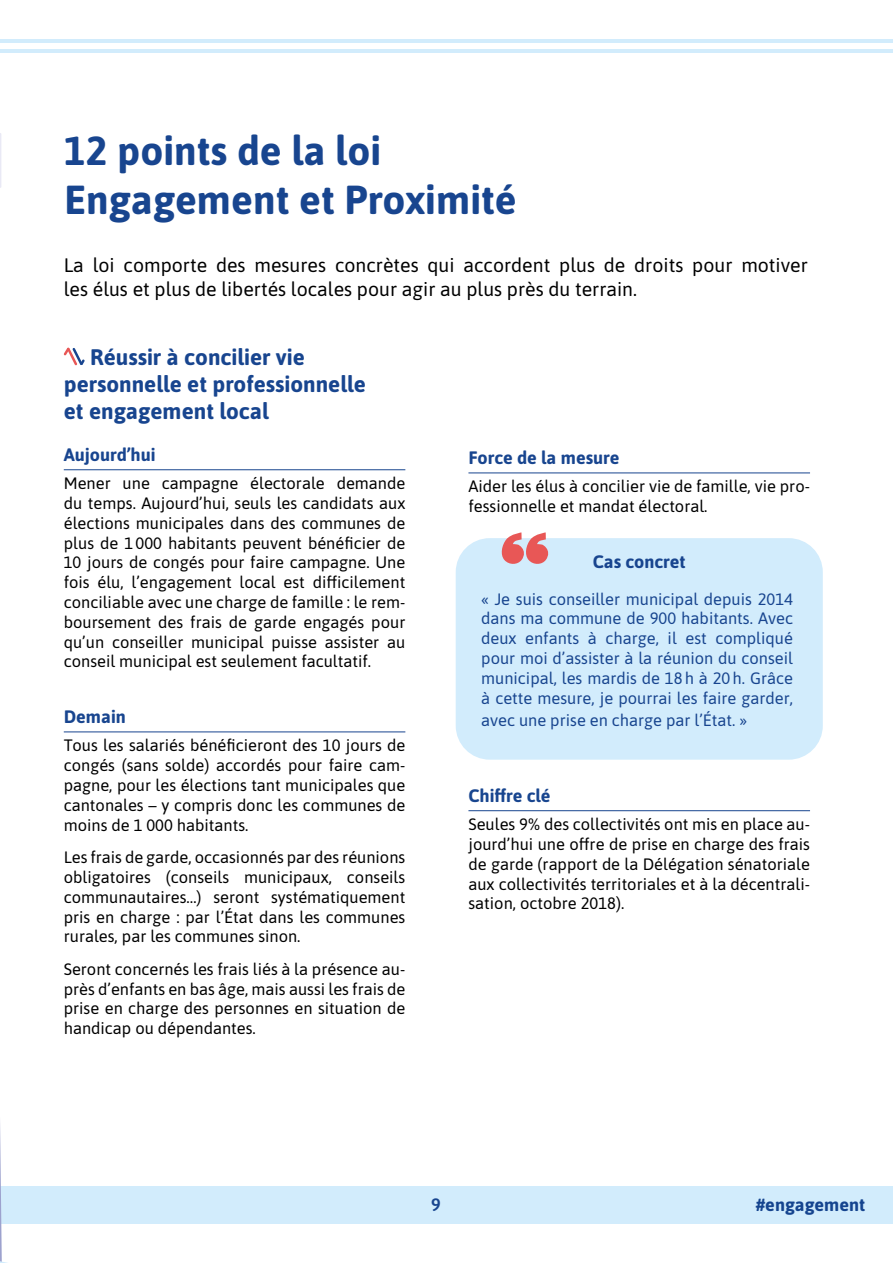
<style>
.page{position:relative;width:893px;height:1263px;background:#fff}
.page>*{position:absolute;margin:0;border:0;box-sizing:border-box;transform-origin:0 0}
.t1{font:700 40.5px/48.6px "Asap";color:#18458f}
.t2{font:700 22.5px/27px "Asap";color:#18458f}
.t3{font:19.5px/23.4px "Asap";color:#000}
.t4{font:700 18px "Asap";color:#18458f}
.t5{font:700 18px "Asap";color:#15448f}
.t6{font:500 18px "Asap";color:#18458f}
.t7{font:16.5px/19.8px "Asap";color:#000;text-align:justify}
.t8{font:16.5px/19.8px "Asap";color:#18458f;text-align:justify}
</style>
<div class="page">
<div style="left:0;top:1186px;width:893px;height:38px;background:#d2ecfc"></div>
<hr style="left:0;top:39px;width:893px;height:4px;background:#d2ecfc">
<hr style="left:0;top:49px;width:893px;height:4px;background:#d2ecfc">
<hr style="left:64px;top:469px;width:341px;height:1px;background:#18458f">
<hr style="left:64px;top:731px;width:341px;height:1px;background:#18458f">
<svg style="left:63px;top:347px;width:22px;height:19px"></svg>
<hr style="left:468px;top:472px;width:342px;height:1px;background:#18458f">
<div style="left:456px;top:538px;width:367px;height:222px;background:#d2ecfc;border-radius:34px"></div>
<hr style="left:468px;top:810px;width:342px;height:1px;background:#18458f">
<svg style="left:501px;top:532px;width:48px;height:32px"></svg>
<svg style="left:0;top:1125px;width:7px;height:138px"></svg>
<svg style="left:0;top:133px;width:1px;height:55px"></svg>
<h1 class="t1" style="left:64px;top:125px;width:454px">12 points de la loi<br>Engagement et Proximité</h1>
<p class="t3" style="left:64px;top:253px;width:746px">La loi comporte des mesures concrètes qui accordent plus de droits pour motiver les élus et plus de libertés locales pour agir au plus près du terrain.</p>
<h2 class="t2" style="left:64px;top:343px;width:304px;text-indent:26px">Réussir à concilier vie personnelle et professionnelle et engagement local</h2>
<p class="t4" style="left:64px;top:442px;width:93px">Aujourd’hui</p>
<p class="t7" style="left:64px;top:473px;width:343px">Mener une campagne électorale demande du temps. Aujourd’hui, seuls les candidats aux élections municipales dans des communes de plus de 1000 habitants peuvent bénéficier de 10 jours de congés pour faire campagne. Une fois élu, l’engagement local est difficilement conciliable avec une charge de famille : le rem&shy;boursement des frais de garde engagés pour qu’un conseiller municipal puisse assister au conseil municipal est seulement facultatif.</p>
<p class="t4" style="left:64px;top:704px;width:64px">Demain</p>
<p class="t7" style="left:64px;top:735px;width:343px">Tous les salariés bénéficieront des 10 jours de congés (sans solde) accordés pour faire cam&shy;pagne, pour les élections tant municipales que cantonales – y compris donc les communes de moins de 1 000 habitants.</p>
<p class="t7" style="left:64px;top:846px;width:343px">Les frais de garde, occasionnés par des réunions obligatoires (conseils municipaux, conseils communautaires…) seront systématiquement pris en charge : par l’État dans les communes rurales, par les communes sinon.</p>
<p class="t7" style="left:64px;top:958px;width:343px">Seront concernés les frais liés à la présence au&shy;près d’enfants en bas âge, mais aussi les frais de prise en charge des personnes en situation de handicap ou dépendantes.</p>
<p class="t4" style="left:468px;top:445px;width:153px">Force de la mesure</p>
<p class="t7" style="left:468px;top:476px;width:343px">Aider les élus à concilier vie de famille, vie pro&shy;fessionnelle et mandat électoral.</p>
<p class="t4" style="left:593px;top:549px;width:94px">Cas concret</p>
<p class="t8" style="left:481px;top:588px;width:313px">« Je suis conseiller municipal depuis 2014 dans ma commune de 900 habitants. Avec deux enfants à charge, il est compliqué pour moi d’assister à la réunion du conseil municipal, les mardis de 18h à 20h. Grâce à cette mesure, je pourrai les faire garder,</p>
<p class="t8" style="left:481px;top:710px;width:268px">avec une prise en charge par l’État. »</p>
<p class="t4" style="left:468px;top:783px;width:84px">Chiffre clé</p>
<p class="t7" style="left:468px;top:813px;width:343px">Seules 9% des collectivités ont mis en place au&shy;jourd’hui une offre de prise en charge des frais de garde (rapport de la Délégation sénatoriale aux collectivités territoriales et à la décentrali&shy;sation, octobre 2018).</p>
<p class="t6" style="left:431px;top:1193px;width:11px">9</p>
<p class="t5" style="left:756px;top:1191px;width:111px">#engagement</p>
</div>
